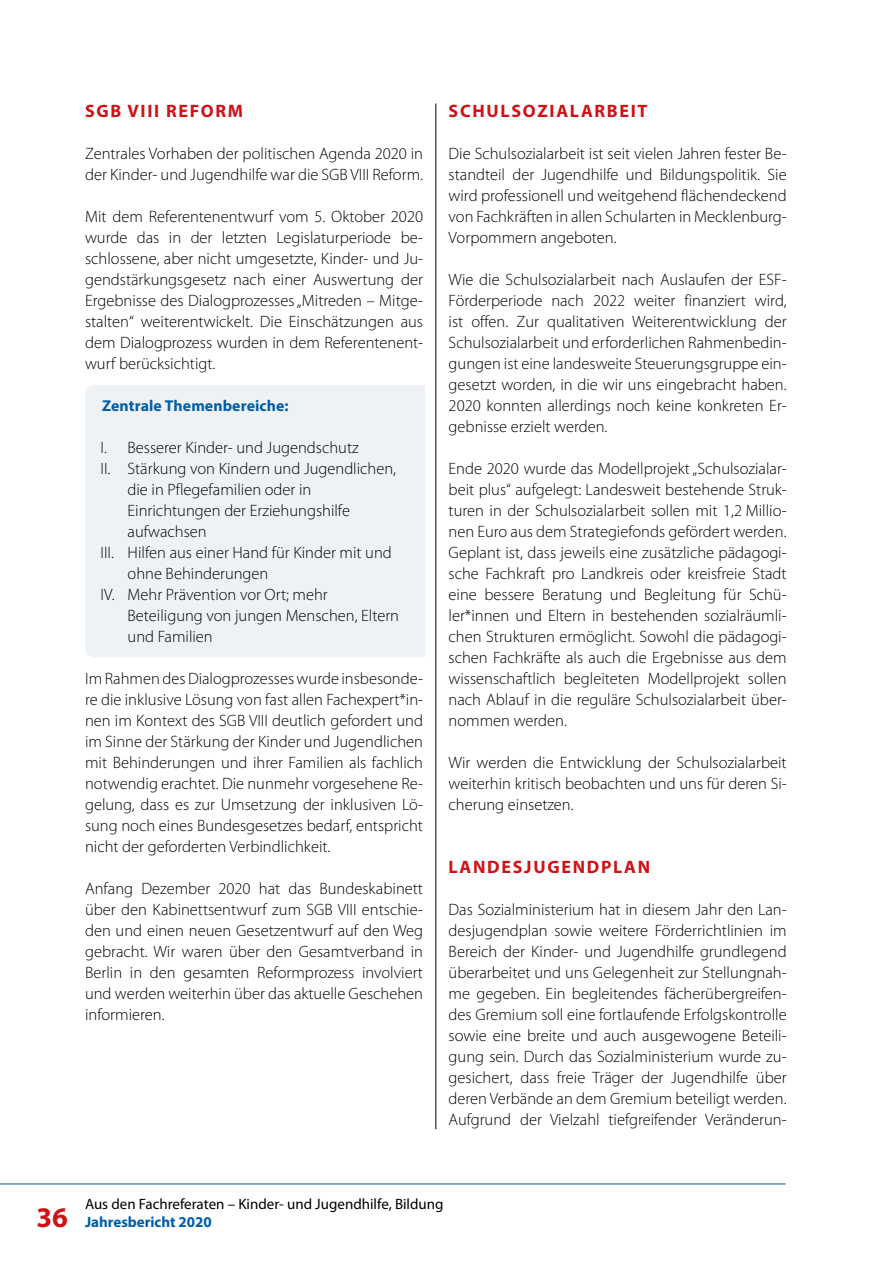
<style>
.page{position:relative;width:893px;height:1263px;background:#fff}
.page>*{position:absolute;margin:0;border:0;box-sizing:border-box;transform-origin:0 0}
.t1{font:700 18px "Myriad Pro";letter-spacing:.095em;color:#cd1316}
.t2{font:300 16.5px/21px "Myriad Pro";color:#000;text-align:justify}
.t3{font:700 15.75px "Myriad Pro";letter-spacing:.005em;color:#005da9}
.t4{font:15px/18px "Myriad Pro";color:#000}
.s1{font-weight:700;font-size:28.5px;color:#cd1316}
.s2{font-weight:700;color:#005da9}
</style>
<div class="page">
<div style="left:85px;top:385px;width:340px;height:272px;background:#eff2f5"></div>
<hr style="left:436px;top:104px;width:1px;height:1025px;background:#000">
<hr style="left:0;top:1183px;width:786px;height:1px;background:#005da9">
<p class="t1" style="left:85px;top:99px;width:160px">SGB VIII REFORM</p>
<p class="t2" style="left:85px;top:143px;width:340px">Zentrales Vorhaben der politischen Agenda 2020 in der Kinder- und Jugendhilfe war die SGB VIII Reform.</p>
<p class="t2" style="left:85px;top:206px;width:340px">Mit dem Referentenentwurf vom 5. Oktober 2020 wurde das in der letzten Legislaturperiode be&shy;schlossene, aber nicht umgesetzte, Kinder- und Ju&shy;gendstärkungsgesetz nach einer Auswertung der Ergebnisse des Dialogprozesses „Mitreden – Mitge&shy;stalten“ weiterentwickelt. Die Einschätzungen aus dem Dialogprozess wurden in dem Referentenent&shy;wurf berücksichtigt.</p>
<p class="t3" style="left:102px;top:395px;width:188px">Zentrale Themenbereiche:</p>
<p class="t2" style="left:101px;top:437px;width:260px">I. Besserer Kinder- und Jugendschutz</p>
<p class="t2" style="left:128px;top:458px;width:270px;text-align:left;text-indent:-27px">II. Stärkung von Kindern und Jugendlichen, die in Pflegefamilien oder in<br>Einrichtungen der Erziehungshilfe aufwachsen</p>
<p class="t2" style="left:128px;top:542px;width:266px;text-indent:-27px">III. Hilfen aus einer Hand für Kinder mit und ohne Behinderungen</p>
<p class="t2" style="left:128px;top:584px;width:273px;text-align:left;text-indent:-27px">IV. Mehr Prävention vor Ort; mehr<br>Beteiligung von jungen Menschen, Eltern und Familien</p>
<p class="t2" style="left:85px;top:668px;width:340px">Im Rahmen des Dialogprozesses wurde insbesonde&shy;re die inklusive Lösung von fast allen Fachexpert*in&shy;nen im Kontext des SGB VIII deutlich gefordert und im Sinne der Stärkung der Kinder und Jugendlichen mit Behinderungen und ihrer Familien als fachlich notwendig erachtet. Die nunmehr vorgesehene Re&shy;gelung, dass es zur Umsetzung der inklusiven Lö&shy;sung noch eines Bundesgesetzes bedarf, entspricht nicht der geforderten Verbindlichkeit.</p>
<p class="t2" style="left:85px;top:878px;width:340px">Anfang Dezember 2020 hat das Bundeskabinett über den Kabinettsentwurf zum SGB VIII entschie&shy;den und einen neuen Gesetzentwurf auf den Weg gebracht. Wir waren über den Gesamtverband in Berlin in den gesamten Reformprozess involviert und werden weiterhin über das aktuelle Geschehen informieren.</p>
<p class="t1" style="left:449px;top:99px;width:200px">SCHULSOZIALARBEIT</p>
<p class="t2" style="left:449px;top:143px;width:340px">Die Schulsozialarbeit ist seit vielen Jahren fester Be&shy;standteil der Jugendhilfe und Bildungspolitik. Sie wird professionell und weitgehend flächendeckend von Fachkräften in allen Schularten in Mecklenburg-Vorpommern angeboten.</p>
<p class="t2" style="left:449px;top:269px;width:340px">Wie die Schulsozialarbeit nach Auslaufen der ESF-Förderperiode nach 2022 weiter finanziert wird, ist offen. Zur qualitativen Weiterentwicklung der Schulsozialarbeit und erforderlichen Rahmenbedin&shy;gungen ist eine landesweite Steuerungsgruppe ein&shy;gesetzt worden, in die wir uns eingebracht haben.<br>2020 konnten allerdings noch keine konkreten Er&shy;gebnisse erzielt werden.</p>
<p class="t2" style="left:449px;top:458px;width:340px">Ende 2020 wurde das Modellprojekt „Schulsozialar&shy;beit plus“ aufgelegt: Landesweit bestehende Struk&shy;turen in der Schulsozialarbeit sollen mit 1,2 Millio&shy;nen Euro aus dem Strategiefonds gefördert werden.<br>Geplant ist, dass jeweils eine zusätzliche pädagogi&shy;sche Fachkraft pro Landkreis oder kreisfreie Stadt eine bessere Beratung und Begleitung für Schü&shy;ler*innen und Eltern in bestehenden sozialräumli&shy;chen Strukturen ermöglicht. Sowohl die pädagogi&shy;schen Fachkräfte als auch die Ergebnisse aus dem wissenschaftlich begleiteten Modellprojekt sollen nach Ablauf in die reguläre Schulsozialarbeit über&shy;nommen werden.</p>
<p class="t2" style="left:449px;top:752px;width:340px">Wir werden die Entwicklung der Schulsozialarbeit weiterhin kritisch beobachten und uns für deren Si&shy;cherung einsetzen.</p>
<p class="t1" style="left:449px;top:855px;width:203px">LANDESJUGENDPLAN</p>
<p class="t2" style="left:449px;top:899px;width:340px">Das Sozialministerium hat in diesem Jahr den Lan&shy;desjugendplan sowie weitere Förderrichtlinien im Bereich der Kinder- und Jugendhilfe grundlegend überarbeitet und uns Gelegenheit zur Stellungnah&shy;me gegeben. Ein begleitendes fächerübergreifen&shy;des Gremium soll eine fortlaufende Erfolgskontrolle sowie eine breite und auch ausgewogene Beteili&shy;gung sein. Durch das Sozialministerium wurde zu&shy;gesichert, dass freie Träger der Jugendhilfe über deren Verbände an dem Gremium beteiligt werden.<br>Aufgrund der Vielzahl tiefgreifender Veränderun-</p>
<p class="t4" style="left:36px;top:1194px;width:409px;text-indent:49px">Aus den Fachreferaten – Kinder- und Jugendhilfe, Bildung<br><span class="s1">36</span> <span class="s2">Jahresbericht 2020</span></p>
</div>
